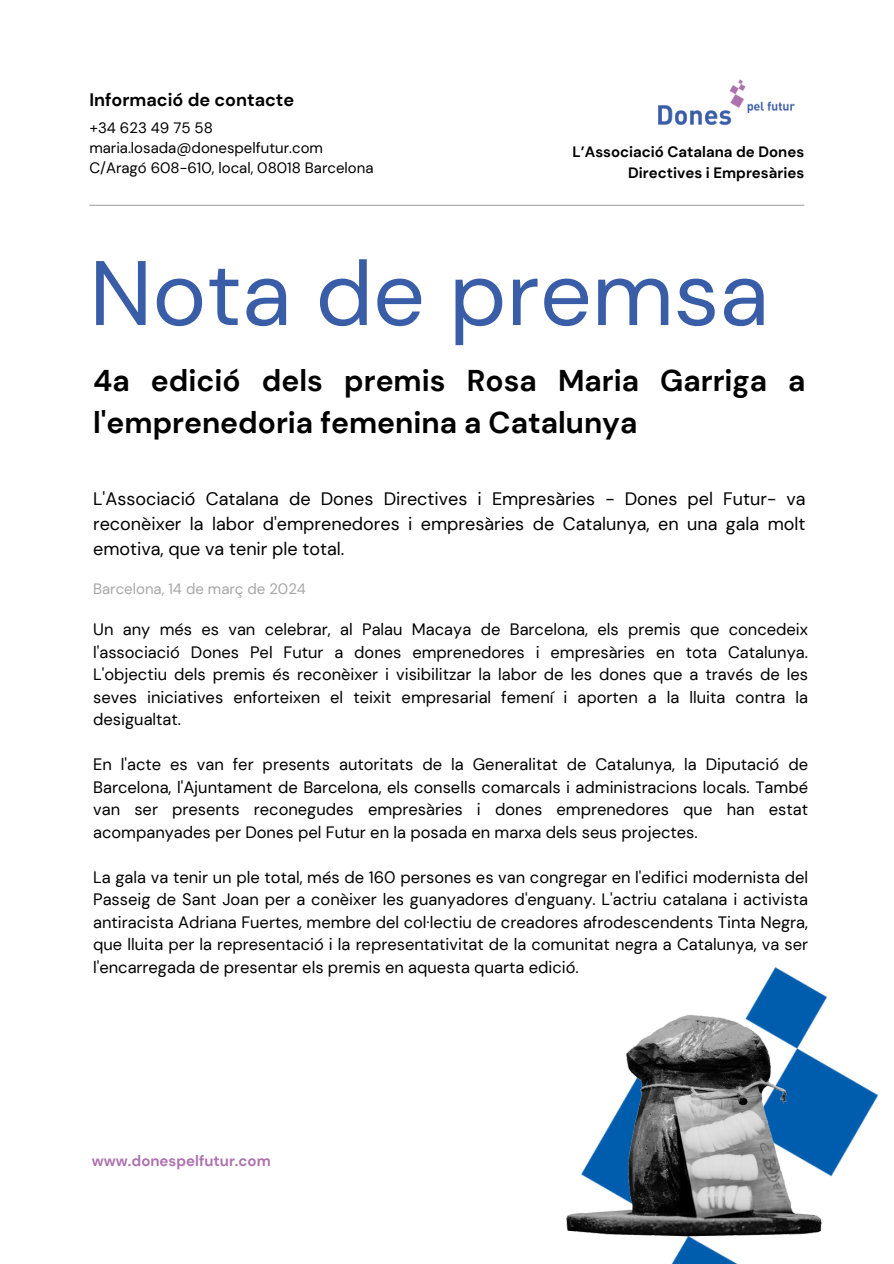
<style>
.page{position:relative;width:894px;height:1264px;background:#fff}
.page>*{position:absolute;margin:0;border:0;box-sizing:border-box;transform-origin:0 0}
.t1{font:91.35px "DM Sans";color:#3a5da8}
.t2{font:700 30px/41.7px "DM Sans";color:#000}
.t3{font:18px/24.8px "DM Sans";color:#000;text-align:justify}
.t4{font:700 18px "DM Sans";color:#000}
.t5{font:16.5px/22.5px "DM Sans";color:#000;text-align:justify}
.t6{font:15px "DM Sans";color:#000}
.t7{font:700 15px/20.2px "DM Sans";color:#000;text-align:right}
.t8{font:15px "DM Sans";color:#a6a6a6}
.t9{font:700 15px "DM Sans";color:#ad72ae}
</style>
<div class="page">
<hr style="left:89px;top:205px;width:715px;height:1px;background:#a6a6a6">
<img style="left:658px;top:79px;width:137px;height:47px">
<img style="left:566px;top:967px;width:292px;height:296px">
<p class="t4" style="left:89px;top:88px;width:206px">Informació de contacte</p>
<p class="t6" style="left:89px;top:118px;width:125px">+34 623 49 75 58</p>
<h5 class="t6" style="left:89px;top:138px;width:235px">maria.losada@donespelfutur.com</h5>
<h1 class="t6" style="left:89px;top:158px;width:285px">C/Aragó 608-610, local, 08018 Barcelona</h1>
<h2 class="t7" style="left:572px;top:142px;width:233px">L’Associació Catalana de Dones<br>Directives i Empresàries</h2>
<p class="t1" style="left:89px;top:234px;width:680px">Nota de premsa</p>
<h4 class="t2" style="left:93px;top:360px;width:713px">4a edició dels premis Rosa Maria Garriga a l'emprenedoria femenina a Catalunya</h4>
<p class="t3" style="left:93px;top:486px;width:713px">L'Associació Catalana de Dones Directives i Empresàries - Dones pel Futur- va reconèixer la labor d'emprenedores i empresàries de Catalunya, en una gala molt emotiva, que va tenir ple total.</p>
<p class="t8" style="left:93px;top:579px;width:214px">Barcelona, 14 de març de 2024</p>
<h4 class="t5" style="left:93px;top:618px;width:716px">Un any més es van celebrar, al Palau Macaya de Barcelona, els premis que concedeix l'associació Dones Pel Futur a dones emprenedores i empresàries en tota Catalunya.<br>L'objectiu dels premis és reconèixer i visibilitzar la labor de les dones que a través de les seves iniciatives enforteixen el teixit empresarial femení i aporten a la lluita contra la desigualtat.</h4>
<h4 class="t5" style="left:93px;top:753px;width:716px">En l'acte es van fer presents autoritats de la Generalitat de Catalunya, la Diputació de Barcelona, l'Ajuntament de Barcelona, els consells comarcals i administracions locals. També van ser presents reconegudes empresàries i dones emprenedores que han estat acompanyades per Dones pel Futur en la posada en marxa dels seus projectes.</h4>
<h4 class="t5" style="left:93px;top:866px;width:716px">La gala va tenir un ple total, més de 160 persones es van congregar en l'edifici modernista del Passeig de Sant Joan per a conèixer les guanyadores d'enguany. L'actriu catalana i activista antiracista Adriana Fuertes, membre del col·lectiu de creadores afrodescendents Tinta Negra, que lluita per la representació i la representativitat de la comunitat negra a Catalunya, va ser l'encarregada de presentar els premis en aquesta quarta edició.</h4>
<p class="t9" style="left:92px;top:1150px;width:180px">www.donespelfutur.com</p>
</div>
